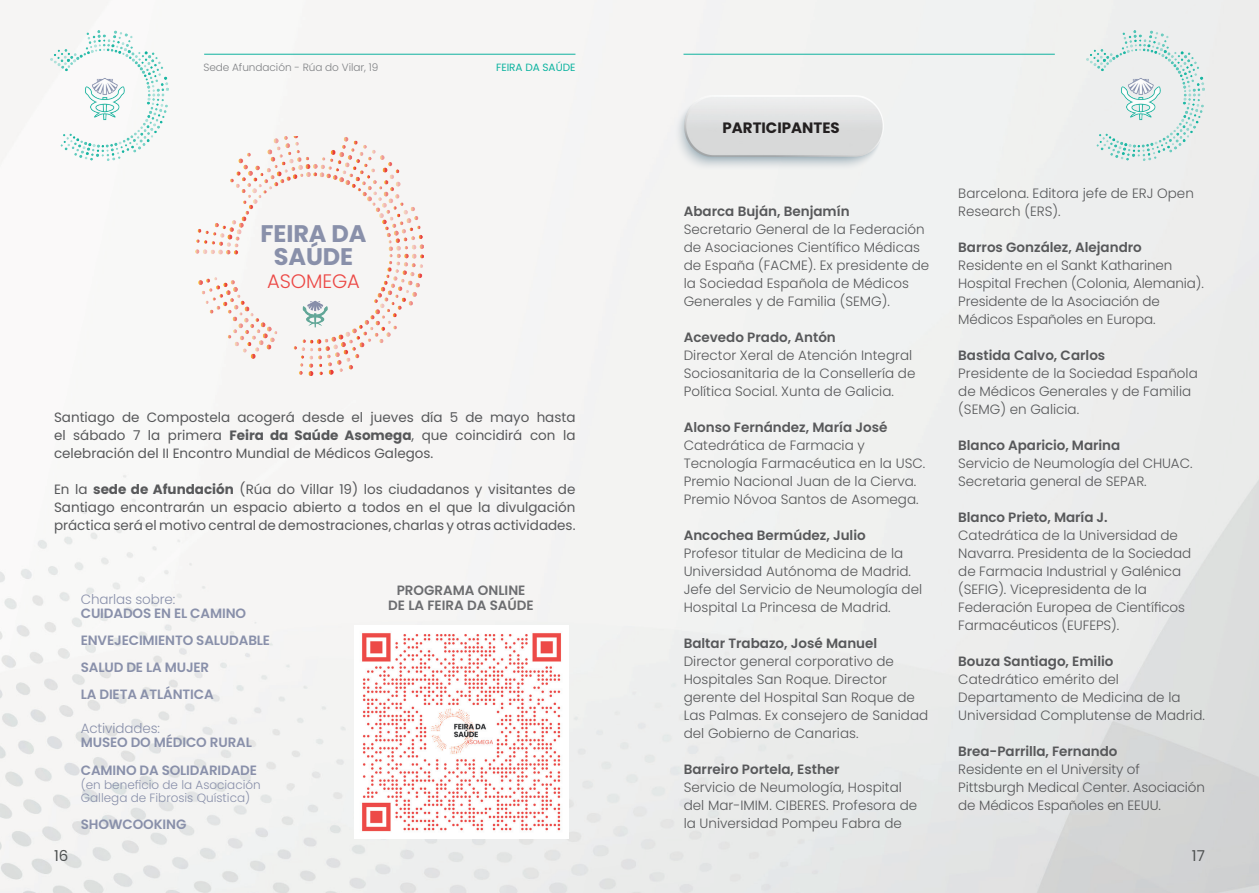
<style>
.page{position:relative;width:1259px;height:893px;background:#fff}
.page>*{position:absolute;margin:0;border:0;box-sizing:border-box;transform-origin:0 0}
.t1{font:700 24px/23.1px "Poppins";letter-spacing:-.005em;color:#8990aa;text-align:center}
.t2{font:300 19.5px "Poppins";letter-spacing:-.005em;color:#ec4845}
.t3{font:700 15px "Poppins";color:#231f20}
.t4{font:15px "Poppins";color:#4f5252}
.t5{font:300 13.5px/18px "Poppins";color:#57585a}
.t6{font:13.5px/18px "Poppins";color:#57585a;text-align:justify}
.t7{font:600 13.5px "Poppins";color:#57585a}
.t8{font:600 13.5px/27px "Poppins";letter-spacing:-.01em;color:#8990aa}
.t9{font:600 13.5px/15px "Poppins";color:#6c6d70;text-align:center}
.t10{font:300 13.5px "Poppins";letter-spacing:-.01em;color:#8990aa}
.t11{font:300 12px/13.5px "Poppins";color:#8990aa}
.t12{font:300 10.5px "Poppins";letter-spacing:-.005em;color:#808285}
.t13{font:10.5px "Poppins";letter-spacing:-.005em;color:#0cb39f}
.s1{font-weight:700}
</style>
<div class="page">
<img style="left:0;top:0;width:1259px;height:893px">
<img style="left:50px;top:31px;width:118px;height:129px">
<img style="left:1086px;top:31px;width:118px;height:129px">
<hr style="left:204px;top:54px;width:371px;height:1px;background:#0fb29f">
<hr style="left:683px;top:54px;width:371px;height:1px;background:#0fb29f">
<img style="left:673px;top:96px;width:210px;height:75px">
<img style="left:196px;top:136px;width:227px;height:239px">
<img style="left:301px;top:300px;width:28px;height:28px">
<img style="left:354px;top:625px;width:214px;height:214px">
<p class="t12" style="left:203px;top:61px;width:176px">Sede Afundación - Rúa do Vilar, 19</p>
<p class="t13" style="left:496px;top:61px;width:81px">FEIRA DA SAÚDE</p>
<h1 class="t1" style="left:260px;top:222px;width:107px">FEIRA DA<br>SAÚDE</h1>
<h2 class="t2" style="left:267px;top:270px;width:94px">ASOMEGA</h2>
<p class="t6" style="left:54px;top:409px;width:523px">Santiago de Compostela acogerá desde el jueves día 5 de mayo hasta el sábado 7 la primera <span class="s1">Feira da Saúde Asomega</span>, que coincidirá con la celebración del II Encontro Mundial de Médicos Galegos.</p>
<p class="t6" style="left:54px;top:481px;width:523px">En la <span class="s1">sede de Afundación</span> (Rúa do Villar 19) los ciudadanos y visitantes de Santiago encontrarán un espacio abierto a todos en el que la divulgación práctica será el motivo central de demostraciones, charlas y otras actividades.</p>
<p class="t10" style="left:81px;top:592px;width:96px">Charlas sobre:</p>
<p class="t8" style="left:81px;top:599px;width:191px">CUIDADOS EN EL CAMINO<br>ENVEJECIMIENTO SALUDABLE<br>SALUD DE LA MUJER<br>LA DIETA ATLÁNTICA</p>
<p class="t10" style="left:81px;top:721px;width:81px">Actividades:</p>
<p class="t8" style="left:81px;top:728px;width:178px;line-height:28.5px">MUSEO DO MÉDICO RURAL<br>CAMINO DA SOLIDARIDADE</p>
<p class="t11" style="left:81px;top:778px;width:181px">(en beneficio de la Asociación<br>Gallega de Fibrosis Quística)</p>
<p class="t8" style="left:81px;top:811px;width:107px">SHOWCOOKING</p>
<p class="t9" style="left:388px;top:582px;width:147px">PROGRAMA ONLINE<br>DE LA FEIRA DA SAÚDE</p>
<p class="t3" style="left:722px;top:119px;width:119px">PARTICIPANTES</p>
<p class="t7" style="left:684px;top:203px;width:167px">Abarca Buján, Benjamín</p>
<p class="t5" style="left:684px;top:220px;width:247px">Secretario General de la Federación de Asociaciones Científico Médicas de España (FACME). Ex presidente de la Sociedad Española de Médicos Generales y de Familia (SEMG).</p>
<p class="t7" style="left:684px;top:329px;width:154px">Acevedo Prado, Antón</p>
<p class="t5" style="left:684px;top:346px;width:233px">Director Xeral de Atención Integral<br>Sociosanitaria de la Consellería de<br>Política Social. Xunta de Galicia.</p>
<p class="t7" style="left:684px;top:419px;width:205px">Alonso Fernández, María José</p>
<p class="t5" style="left:684px;top:436px;width:243px">Catedrática de Farmacia y<br>Tecnología Farmacéutica en la USC.<br>Premio Nacional Juan de la Cierva.<br>Premio Nóvoa Santos de Asomega.</p>
<p class="t7" style="left:684px;top:527px;width:183px">Ancochea Bermúdez, Julio</p>
<p class="t5" style="left:684px;top:544px;width:240px">Profesor titular de Medicina de la Universidad Autónoma de Madrid.<br>Jefe del Servicio de Neumología del Hospital La Princesa de Madrid.</p>
<p class="t7" style="left:684px;top:635px;width:195px">Baltar Trabazo, José Manuel</p>
<p class="t5" style="left:684px;top:652px;width:246px">Director general corporativo de<br>Hospitales San Roque. Director gerente del Hospital San Roque de<br>Las Palmas. Ex consejero de Sanidad del Gobierno de Canarias.</p>
<p class="t7" style="left:684px;top:761px;width:157px">Barreiro Portela, Esther</p>
<p class="t5" style="left:684px;top:778px;width:235px">Servicio de Neumología, Hospital del Mar-IMIM. CIBERES. Profesora de la Universidad Pompeu Fabra de</p>
<p class="t5" style="left:958px;top:184px;width:237px">Barcelona. Editora jefe de ERJ Open<br>Research (ERS).</p>
<p class="t7" style="left:958px;top:239px;width:185px">Barros González, Alejandro</p>
<p class="t5" style="left:958px;top:256px;width:247px">Residente en el Sankt Katharinen Hospital Frechen (Colonia, Alemania).<br>Presidente de la Asociación de Médicos Españoles en Europa.</p>
<p class="t7" style="left:958px;top:347px;width:149px">Bastida Calvo, Carlos</p>
<p class="t5" style="left:958px;top:364px;width:241px">Presidente de la Sociedad Española de Médicos Generales y de Familia (SEMG) en Galicia.</p>
<p class="t7" style="left:958px;top:437px;width:163px">Blanco Aparicio, Marina</p>
<p class="t5" style="left:958px;top:454px;width:236px">Servicio de Neumología del CHUAC.<br>Secretaria general de SEPAR.</p>
<p class="t7" style="left:958px;top:509px;width:151px">Blanco Prieto, María J.</p>
<p class="t5" style="left:958px;top:526px;width:234px">Catedrática de la Universidad de<br>Navarra. Presidenta de la Sociedad de Farmacia Industrial y Galénica (SEFIG). Vicepresidenta de la<br>Federación Europea de Científicos<br>Farmacéuticos (EUFEPS).</p>
<p class="t7" style="left:958px;top:653px;width:157px">Bouza Santiago, Emilio</p>
<p class="t5" style="left:958px;top:670px;width:248px">Catedrático emérito del<br>Departamento de Medicina de la<br>Universidad Complutense de Madrid.</p>
<p class="t7" style="left:958px;top:743px;width:161px">Brea-Parrilla, Fernando</p>
<p class="t5" style="left:958px;top:760px;width:248px">Residente en el University of<br>Pittsburgh Medical Center. Asociación de Médicos Españoles en EEUU.</p>
<p class="t4" style="left:54px;top:847px;width:16px">16</p>
<p class="t4" style="left:1192px;top:847px;width:14px">17</p>
</div>
